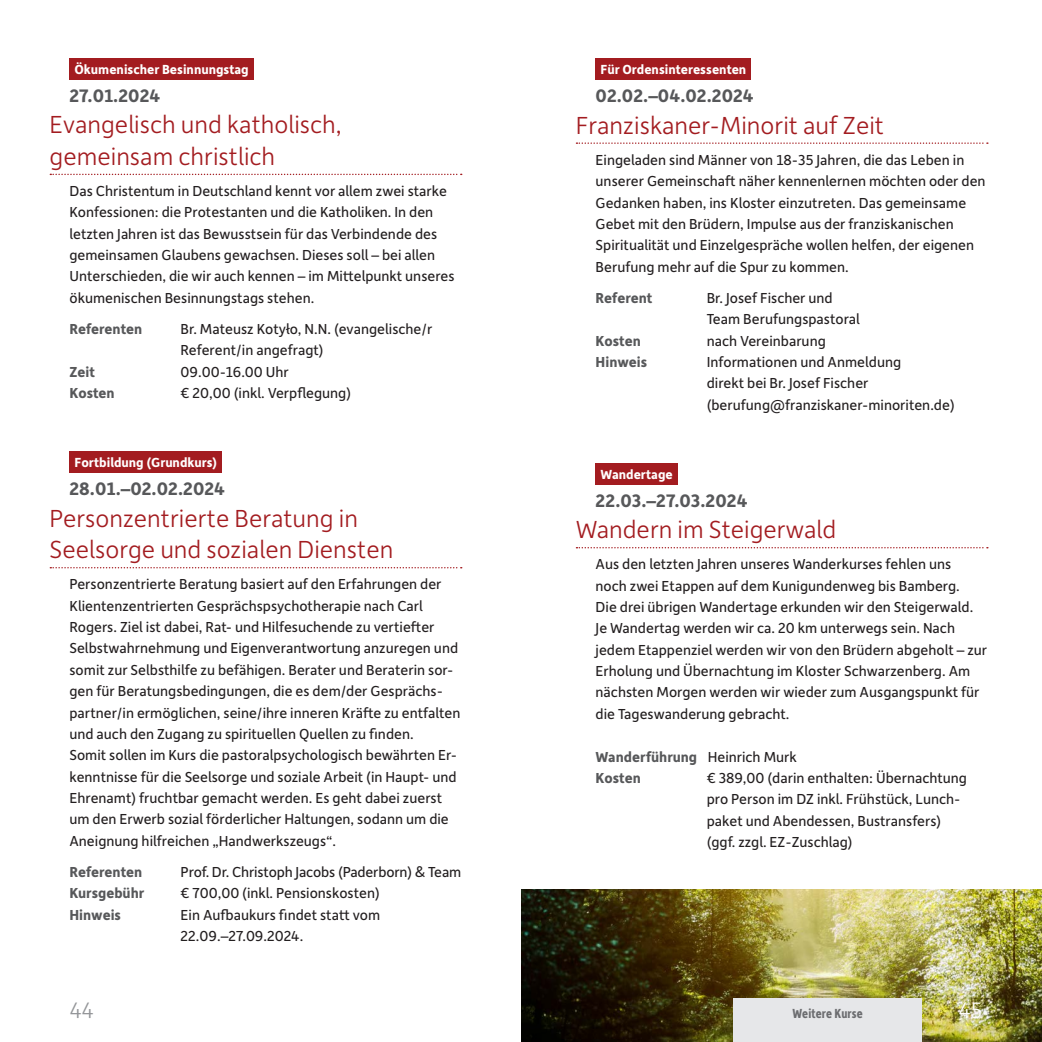
<style>
.page{position:relative;width:1042px;height:1042px;background:#fff}
.page>*{position:absolute;margin:0;border:0;box-sizing:border-box;transform-origin:0 0}
.t1{font:300 26.25px/31.5px "Depot New";color:#a31c20}
.t2{font:300 22.75px "FS Matthew";color:#939598}
.t3{font:300 22.75px "FS Matthew";color:#fff}
.t4{font:700 19.25px "Depot New";color:#57585a}
.t5{font:15.4px/21.3px "Depot New";color:#231f20}
.t6{font:700 15.4px/21.3px "Depot New";color:#57585a}
.t7{font:700 14px "Depot New";color:#fff}
.t8{font:700 14px "Depot New Condensed";letter-spacing:.01em;color:#6c6d70}
.s1{font-weight:400;color:#231f20}
</style>
<div class="page">
<div style="left:69px;top:58px;width:184px;height:21px;background:#a31c20"></div>
<svg style="left:50px;top:174px;width:412px;height:1px"></svg>
<div style="left:69px;top:451px;width:153px;height:22px;background:#a31c20"></div>
<svg style="left:50px;top:567px;width:412px;height:1px"></svg>
<img style="left:521px;top:890px;width:521px;height:152px">
<div style="left:595px;top:58px;width:156px;height:22px;background:#a31c20"></div>
<svg style="left:576px;top:142px;width:412px;height:2px"></svg>
<div style="left:595px;top:463px;width:83px;height:21px;background:#a31c20"></div>
<svg style="left:576px;top:547px;width:412px;height:1px"></svg>
<div style="left:733px;top:998px;width:189px;height:44px;background:#e6e7e9"></div>
<p class="t7" style="left:74px;top:60px;width:176px">Ökumenischer Besinnungstag</p>
<p class="t4" style="left:69px;top:83px;width:93px">27.01.2024</p>
<h1 class="t1" style="left:50px;top:108px;width:294px">Evangelisch und katholisch, gemeinsam christlich</h1>
<p class="t5" style="left:69px;top:180px;width:387px">Das Christentum in Deutschland kennt vor allem zwei starke Konfessionen: die Protestanten und die Katholiken. In den letzten Jahren ist das Bewusstsein für das Verbindende des gemeinsamen Glaubens gewachsen. Dieses soll – bei allen Unterschieden, die wir auch kennen – im Mittelpunkt unseres ökumenischen Besinnungstags stehen.</p>
<p class="t6" style="left:69px;top:318px;width:74px">Referenten</p>
<p class="t5" style="left:181px;top:318px;width:253px">Br. Mateusz Kotyło, N.N. (evangelische/r<br>Referent/in angefragt)</p>
<p class="t6" style="left:69px;top:360px;width:27px">Zeit</p>
<p class="t5" style="left:181px;top:360px;width:110px">09.00-16.00 Uhr</p>
<p class="t6" style="left:69px;top:382px;width:47px">Kosten</p>
<p class="t5" style="left:181px;top:382px;width:172px">€ 20,00 (inkl. Verpflegung)</p>
<p class="t7" style="left:74px;top:453px;width:144px">Fortbildung (Grundkurs)</p>
<p class="t4" style="left:69px;top:476px;width:157px">28.01.–02.02.2024</p>
<h1 class="t1" style="left:50px;top:501px;width:345px">Personzentrierte Beratung in<br>Seelsorge und sozialen Diensten</h1>
<p class="t5" style="left:69px;top:573px;width:392px">Personzentrierte Beratung basiert auf den Erfahrungen der Klientenzentrierten Gesprächspsychotherapie nach Carl Rogers. Ziel ist dabei, Rat- und Hilfesuchende zu vertiefter Selbstwahrnehmung und Eigenverantwortung anzuregen und somit zur Selbsthilfe zu befähigen. Berater und Beraterin sor&shy;gen für Beratungsbedingungen, die es dem/der Gesprächs&shy;partner/in ermöglichen, seine/ihre inneren Kräfte zu entfalten und auch den Zugang zu spirituellen Quellen zu finden.<br>Somit sollen im Kurs die pastoralpsychologisch bewährten Er&shy;kenntnisse für die Seelsorge und soziale Arbeit (in Haupt- und Ehrenamt) fruchtbar gemacht werden. Es geht dabei zuerst um den Erwerb sozial förderlicher Haltungen, sodann um die Aneignung hilfreichen „Handwerkszeugs“.</p>
<p class="t6" style="left:69px;top:860px;width:74px">Referenten</p>
<p class="t5" style="left:181px;top:860px;width:282px">Prof. Dr. Christoph Jacobs (Paderborn) &amp; Team</p>
<p class="t6" style="left:69px;top:882px;width:76px">Kursgebühr</p>
<p class="t5" style="left:181px;top:882px;width:201px">€ 700,00 (inkl. Pensionskosten)</p>
<p class="t6" style="left:69px;top:903px;width:53px">Hinweis</p>
<p class="t5" style="left:181px;top:903px;width:201px">Ein Aufbaukurs findet statt vom<br>22.09.–27.09.2024.</p>
<p class="t7" style="left:600px;top:60px;width:147px">Für Ordensinteressenten</p>
<p class="t4" style="left:595px;top:83px;width:160px">02.02.–04.02.2024</p>
<h1 class="t1" style="left:576px;top:108px;width:310px">Franziskaner-Minorit auf Zeit</h1>
<p class="t5" style="left:595px;top:148px;width:391px">Eingeladen sind Männer von 18-35 Jahren, die das Leben in unserer Gemeinschaft näher kennenlernen möchten oder den Gedanken haben, ins Kloster einzutreten. Das gemeinsame Gebet mit den Brüdern, Impulse aus der franziskanischen Spiritualität und Einzelgespräche wollen helfen, der eigenen Berufung mehr auf die Spur zu kommen.</p>
<p class="t6" style="left:595px;top:286px;width:58px">Referent</p>
<p class="t5" style="left:707px;top:286px;width:155px">Br. Josef Fischer und<br>Team Berufungspastoral</p>
<p class="t6" style="left:595px;top:329px;width:47px">Kosten</p>
<p class="t5" style="left:707px;top:329px;width:121px">nach Vereinbarung</p>
<p class="t6" style="left:595px;top:350px;width:53px">Hinweis</p>
<p class="t5" style="left:707px;top:350px;width:249px">Informationen und Anmeldung<br>direkt bei Br. Josef Fischer (berufung@franziskaner-minoriten.de)</p>
<p class="t7" style="left:600px;top:465px;width:74px">Wandertage</p>
<p class="t4" style="left:595px;top:488px;width:154px">22.03.–27.03.2024</p>
<h1 class="t1" style="left:576px;top:512px;width:262px">Wandern im Steigerwald</h1>
<p class="t5" style="left:595px;top:553px;width:393px">Aus den letzten Jahren unseres Wanderkurses fehlen uns<br>noch zwei Etappen auf dem Kunigundenweg bis Bamberg.<br>Die drei übrigen Wandertage erkunden wir den Steigerwald.<br>Je Wandertag werden wir ca. 20 km unterwegs sein. Nach jedem Etappenziel werden wir von den Brüdern abgeholt – zur Erholung und Übernachtung im Kloster Schwarzenberg. Am nächsten Morgen werden wir wieder zum Ausgangspunkt für die Tageswanderung gebracht.</p>
<p class="t6" style="left:595px;top:745px;width:203px">Wanderführung <span class="s1">Heinrich Murk<br></span>Kosten</p>
<p class="t5" style="left:707px;top:766px;width:262px">€ 389,00 (darin enthalten: Übernachtung pro Person im DZ inkl. Frühstück, Lunch&shy;paket und Abendessen, Bustransfers) (ggf. zzgl. EZ-Zuschlag)</p>
<h2 class="t2" style="left:69px;top:994px;width:26px">44</h2>
<p class="t8" style="left:792px;top:1004px;width:72px">Weitere Kurse</p>
<h2 class="t3" style="left:958px;top:994px;width:26px">45</h2>
</div>
